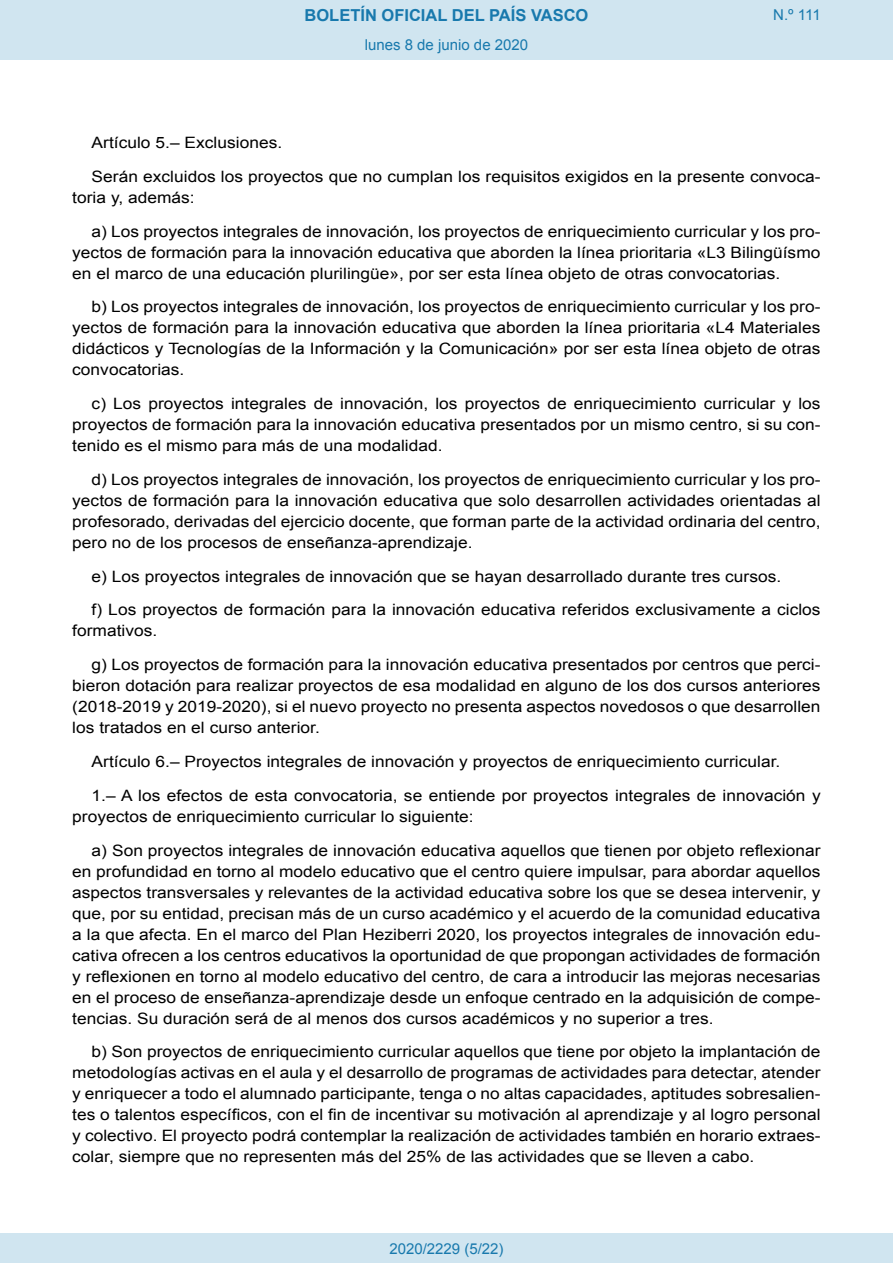
<style>
.page{position:relative;width:893px;height:1263px;background:#fff}
.page>*{position:absolute;margin:0;border:0;box-sizing:border-box;transform-origin:0 0}
.t1{font:700 16.5px "Arial";color:#1879ad}
.BOPVDetalle{font:15.6px/21px "Arial";color:#000;text-align:justify;scale:1.11 1}
.Paginacion_Centro{font:15px "Arial";color:#1879ad}
</style>
<div class="page">
<div style="left:0;top:0;width:893px;height:60px;background:#d0e5f0"></div>
<div style="left:0;top:1233px;width:893px;height:30px;background:#d0e5f0"></div>
<p class="t1" style="left:305px;top:4px;width:285px">BOLETÍN OFICIAL DEL PAÍS VASCO</p>
<p class="Paginacion_Centro" style="left:365px;top:35px;width:165px">lunes 8 de junio de 2020</p>
<p class="Paginacion_Centro" style="left:773px;top:5px;width:49px">N.º 111</p>
<p class="BOPVDetalle" style="left:92px;top:132px;width:173px">Artículo 5.– Exclusiones.</p>
<p class="BOPVDetalle" style="left:72px;top:166px;width:676px;text-indent:19px">Serán excluidos los proyectos que no cumplan los requisitos exigidos en la presente convoca&shy;toria y, además:</p>
<p class="BOPVDetalle" style="left:72px;top:221px;width:676px;text-indent:19px">a) Los proyectos integrales de innovación, los proyectos de enriquecimiento curricular y los pro&shy;yectos de formación para la innovación educativa que aborden la línea prioritaria «L3 Bilingüísmo en el marco de una educación plurilingüe», por ser esta línea objeto de otras convocatorias.</p>
<p class="BOPVDetalle" style="left:72px;top:297px;width:676px;text-indent:19px">b) Los proyectos integrales de innovación, los proyectos de enriquecimiento curricular y los pro&shy;yectos de formación para la innovación educativa que aborden la línea prioritaria «L4 Materiales didácticos y Tecnologías de la Información y la Comunicación» por ser esta línea objeto de otras convocatorias.</p>
<p class="BOPVDetalle" style="left:72px;top:393px;width:676px;text-indent:19px">c) Los proyectos integrales de innovación, los proyectos de enriquecimiento curricular y los proyectos de formación para la innovación educativa presentados por un mismo centro, si su con&shy;tenido es el mismo para más de una modalidad.</p>
<p class="BOPVDetalle" style="left:72px;top:469px;width:676px;text-indent:19px">d) Los proyectos integrales de innovación, los proyectos de enriquecimiento curricular y los pro&shy;yectos de formación para la innovación educativa que solo desarrollen actividades orientadas al profesorado, derivadas del ejercicio docente, que forman parte de la actividad ordinaria del centro, pero no de los procesos de enseñanza-aprendizaje.</p>
<p class="BOPVDetalle" style="left:92px;top:566px;width:623px">e) Los proyectos integrales de innovación que se hayan desarrollado durante tres cursos.</p>
<p class="BOPVDetalle" style="left:72px;top:600px;width:676px;text-indent:19px">f) Los proyectos de formación para la innovación educativa referidos exclusivamente a ciclos formativos.</p>
<p class="BOPVDetalle" style="left:72px;top:654px;width:676px;text-indent:19px">g) Los proyectos de formación para la innovación educativa presentados por centros que perci&shy;bieron dotación para realizar proyectos de esa modalidad en alguno de los dos cursos anteriores (2018-2019 y 2019-2020), si el nuevo proyecto no presenta aspectos novedosos o que desarrollen los tratados en el curso anterior.</p>
<p class="BOPVDetalle" style="left:92px;top:751px;width:622px">Artículo 6.– Proyectos integrales de innovación y proyectos de enriquecimiento curricular.</p>
<p class="BOPVDetalle" style="left:72px;top:785px;width:676px;text-indent:19px">1.– A los efectos de esta convocatoria, se entiende por proyectos integrales de innovación y proyectos de enriquecimiento curricular lo siguiente:</p>
<p class="BOPVDetalle" style="left:72px;top:840px;width:676px;text-indent:19px">a) Son proyectos integrales de innovación educativa aquellos que tienen por objeto reflexionar en profundidad en torno al modelo educativo que el centro quiere impulsar, para abordar aquellos aspectos transversales y relevantes de la actividad educativa sobre los que se desea intervenir, y que, por su entidad, precisan más de un curso académico y el acuerdo de la comunidad educativa a la que afecta. En el marco del Plan Heziberri 2020, los proyectos integrales de innovación edu&shy;cativa ofrecen a los centros educativos la oportunidad de que propongan actividades de formación y reflexionen en torno al modelo educativo del centro, de cara a introducir las mejoras necesarias en el proceso de enseñanza-aprendizaje desde un enfoque centrado en la adquisición de compe&shy;tencias. Su duración será de al menos dos cursos académicos y no superior a tres.</p>
<p class="BOPVDetalle" style="left:72px;top:1041px;width:676px;text-indent:19px">b) Son proyectos de enriquecimiento curricular aquellos que tiene por objeto la implantación de metodologías activas en el aula y el desarrollo de programas de actividades para detectar, atender y enriquecer a todo el alumnado participante, tenga o no altas capacidades, aptitudes sobresalien&shy;tes o talentos específicos, con el fin de incentivar su motivación al aprendizaje y al logro personal y colectivo. El proyecto podrá contemplar la realización de actividades también en horario extraes&shy;colar, siempre que no representen más del 25% de las actividades que se lleven a cabo.</p>
<p class="Paginacion_Centro" style="left:389px;top:1238px;width:116px">2020/2229 (5/22)</p>
</div>
